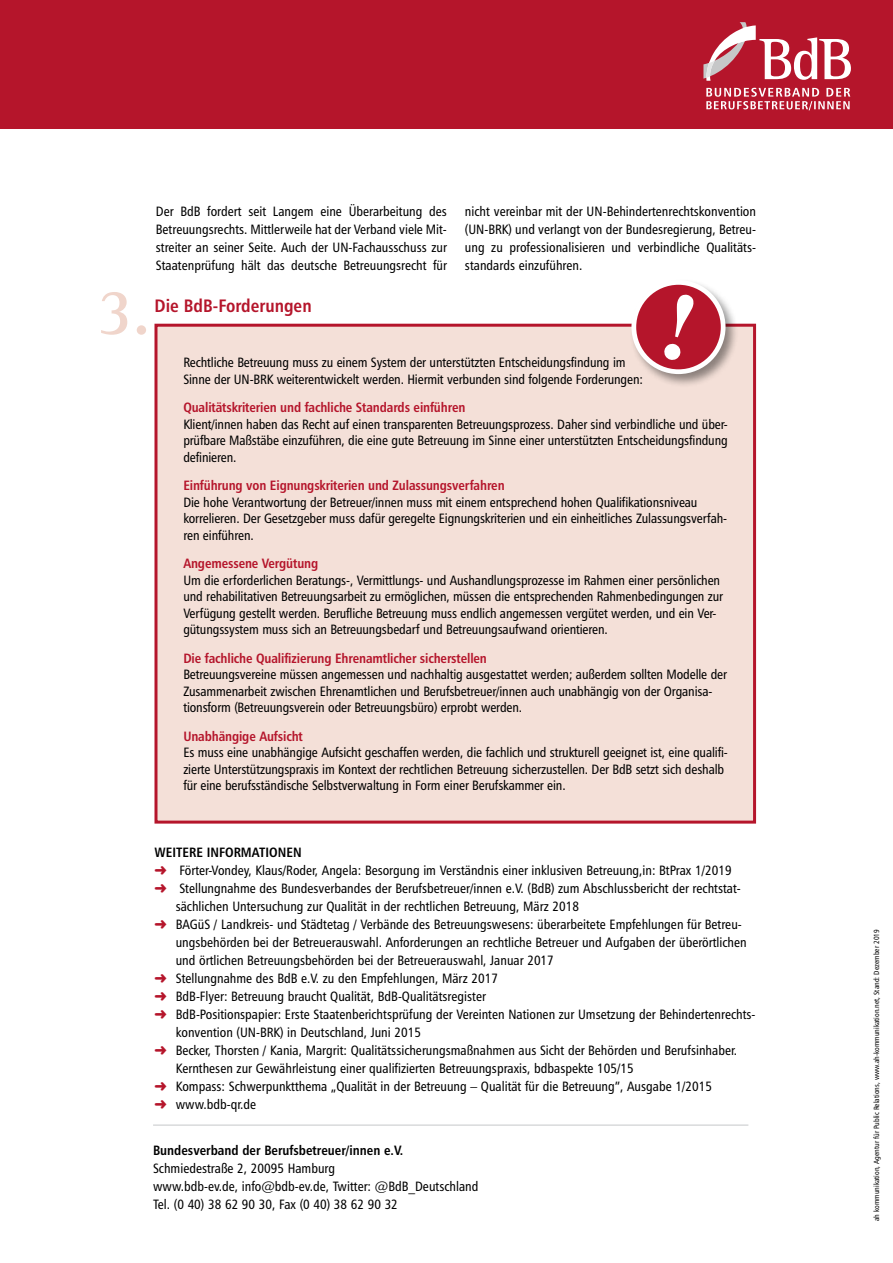
<style>
.page{position:relative;width:893px;height:1263px;background:#fff}
.page>*{position:absolute;margin:0;border:0;box-sizing:border-box;transform-origin:0 0}
.t1{font:700 66.75px "Rotis Semi Serif";color:#f0d5cb}
.t2{font:18px "Humanist 777 BT Bold Condensed B";color:#b5152b}
.t3{font:13.5px/16.5px "Humanist 777 BT Roman Condensed B";letter-spacing:-.01em;color:#000}
.t4{font:13.5px "Humanist 777 BT Bold Condensed B";letter-spacing:-.01em;color:#b5152b}
.t5{font:13.5px "Humanist 777 BT Bold Condensed B";color:#000}
.t6{font:7.5px "Humanist 777 BT Roman Condensed B";color:#000}
.s1{color:#b5152b}
</style>
<div class="page">
<div style="left:154px;top:324px;width:602px;height:500px;background:#f4e0d8;border:3px solid #b5152b"></div>
<div style="left:0;top:0;width:893px;height:128px;background:#b5152b"></div>
<svg style="left:706px;top:88px;width:144px;height:22px"></svg>
<svg style="left:703px;top:22px;width:148px;height:59px"></svg>
<hr style="left:153px;top:1124px;width:595px;height:2px;background:#d9dadb">
<div style="left:629px;top:278px;width:111px;height:110px;background:#000;opacity:.43"></div>
<div style="left:634px;top:282px;width:89px;height:90px;background:#b5152b;border-radius:50%"></div>
<div style="left:631px;top:280px;width:94px;height:94px;border:5px solid #fff;border-radius:50%"></div>
<p class="t3" style="left:156px;top:202px;width:293px;line-height:18px;text-align:justify">Der BdB fordert seit Langem eine Überarbeitung des Betreuungsrechts. Mittlerweile hat der Verband viele Mit&shy;streiter an seiner Seite. Auch der UN-Fachausschuss zur Staatenprüfung hält das deutsche Betreuungsrecht für</p>
<p class="t3" style="left:465px;top:202px;width:293px;line-height:18px;text-align:justify">nicht vereinbar mit der UN-Behindertenrechtskonvention (UN-BRK) und verlangt von der Bundesregierung, Betreu&shy;ung zu professionalisieren und verbindliche Qualitäts&shy;standards einzuführen.</p>
<h1 class="t1" style="left:97px;top:272px;width:55px">3.</h1>
<h2 class="t2" style="left:154px;top:294px;width:159px">Die BdB-Forderungen</h2>
<p class="t3" style="left:183px;top:354px;width:461px">Rechtliche Betreuung muss zu einem System der unterstützten Entscheidungsfindung im<br>Sinne der UN-BRK weiterentwickelt werden. Hiermit verbunden sind folgende Forderungen:</p>
<p class="t4" style="left:183px;top:399px;width:284px">Qualitätskriterien und fachliche Standards einführen</p>
<p class="t3" style="left:183px;top:415px;width:546px;text-align:justify">Klient/innen haben das Recht auf einen transparenten Betreuungsprozess. Daher sind verbindliche und über&shy;prüfbare Maßstäbe einzuführen, die eine gute Betreuung im Sinne einer unterstützten Entscheidungsfindung definieren.</p>
<p class="t4" style="left:183px;top:477px;width:323px">Einführung von Eignungskriterien und Zulassungsverfahren</p>
<p class="t3" style="left:183px;top:493px;width:545px">Die hohe Verantwortung der Betreuer/innen muss mit einem entsprechend hohen Qualifikationsniveau korrelieren. Der Gesetzgeber muss dafür geregelte Eignungskriterien und ein einheitliches Zulassungsverfah&shy;ren einführen.</p>
<p class="t4" style="left:183px;top:555px;width:136px">Angemessene Vergütung</p>
<p class="t3" style="left:183px;top:571px;width:541px">Um die erforderlichen Beratungs-, Vermittlungs- und Aushandlungsprozesse im Rahmen einer persönlichen und rehabilitativen Betreuungsarbeit zu ermöglichen, müssen die entsprechenden Rahmenbedingungen zur Verfügung gestellt werden. Berufliche Betreuung muss endlich angemessen vergütet werden, und ein Ver&shy;gütungssystem muss sich an Betreuungsbedarf und Betreuungsaufwand orientieren.</p>
<p class="t4" style="left:183px;top:649px;width:305px">Die fachliche Qualifizierung Ehrenamtlicher sicherstellen</p>
<p class="t3" style="left:183px;top:666px;width:545px">Betreuungsvereine müssen angemessen und nachhaltig ausgestattet werden; außerdem sollten Modelle der<br>Zusammenarbeit zwischen Ehrenamtlichen und Berufsbetreuer/innen auch unabhängig von der Organisa&shy;tionsform (Betreuungsverein oder Betreuungsbüro) erprobt werden.</p>
<p class="t4" style="left:183px;top:727px;width:121px">Unabhängige Aufsicht</p>
<p class="t3" style="left:183px;top:744px;width:546px">Es muss eine unabhängige Aufsicht geschaffen werden, die fachlich und strukturell geeignet ist, eine qualifi&shy;zierte Unterstützungspraxis im Kontext der rechtlichen Betreuung sicherzustellen. Der BdB setzt sich deshalb für eine berufsständische Selbstverwaltung in Form einer Berufskammer ein.</p>
<p class="t5" style="left:154px;top:844px;width:149px">Weitere Informationen</p>
<p class="t3" style="left:154px;top:862px;width:579px"><span class="s1">➜</span> Förter-Vondey, Klaus/Roder, Angela: Besorgung im Verständnis einer inklusiven Betreuung,in: BtPrax 1/2019</p>
<p class="t3" style="left:154px;top:880px;width:588px"><span class="s1">➜</span> Stellungnahme des Bundesverbandes der Berufsbetreuer/innen e.V. (BdB) zum Abschlussbericht der rechtstat-</p>
<p class="t3" style="left:176px;top:898px;width:405px">sächlichen Untersuchung zur Qualität in der rechtlichen Betreuung, März 2018</p>
<p class="t3" style="left:154px;top:916px;width:589px"><span class="s1">➜</span> BAGüS / Landkreis- und Städtetag / Verbände des Betreuungswesens: überarbeitete Empfehlungen für Betreu-</p>
<p class="t3" style="left:176px;top:934px;width:572px">ungsbehörden bei der Betreuerauswahl. Anforderungen an rechtliche Betreuer und Aufgaben der überörtlichen</p>
<p class="t3" style="left:176px;top:952px;width:380px">und örtlichen Betreuungsbehörden bei der Betreuerauswahl, Januar 2017</p>
<p class="t3" style="left:154px;top:970px;width:345px"><span class="s1">➜</span> Stellungnahme des BdB e.V. zu den Empfehlungen, März 2017</p>
<p class="t3" style="left:154px;top:988px;width:333px"><span class="s1">➜</span> BdB-Flyer: Betreuung braucht Qualität, BdB-Qualitätsregister</p>
<p class="t3" style="left:154px;top:1006px;width:603px"><span class="s1">➜</span> BdB-Positionspapier: Erste Staatenberichtsprüfung der Vereinten Nationen zur Umsetzung der Behindertenrechts-</p>
<p class="t3" style="left:176px;top:1024px;width:247px">konvention (UN-BRK) in Deutschland, Juni 2015</p>
<p class="t3" style="left:154px;top:1042px;width:584px"><span class="s1">➜</span> Becker, Thorsten / Kania, Margrit: Qualitätssicherungsmaßnahmen aus Sicht der Behörden und Berufsinhaber.</p>
<p class="t3" style="left:176px;top:1060px;width:460px">Kernthesen zur Gewährleistung einer qualifizierten Betreuungspraxis, bdbaspekte 105/15</p>
<p class="t3" style="left:154px;top:1078px;width:559px"><span class="s1">➜</span> Kompass: Schwerpunktthema „Qualität in der Betreuung – Qualität für die Betreuung”, Ausgabe 1/2015</p>
<p class="t3" style="left:154px;top:1096px;width:103px"><span class="s1">➜</span> www.bdb-qr.de</p>
<p class="t5" style="left:153px;top:1142px;width:252px">Bundesverband der Berufsbetreuer/innen e.V.</p>
<p class="t3" style="left:153px;top:1159px;width:327px;line-height:18px">Schmiedestraße 2, 20095 Hamburg<br>www.bdb-ev.de, info@bdb-ev.de, Twitter: @BdB_Deutschland<br>Tel. (0 40) 38 62 90 30, Fax (0 40) 38 62 90 32</p>
<p class="t6" style="left:872px;top:1221px;width:293px;rotate:-90deg">ah kommunikation, Agentur für Public Relations, www.ah-kommunikation.net, Stand: Dezember 2019</p>
</div>
